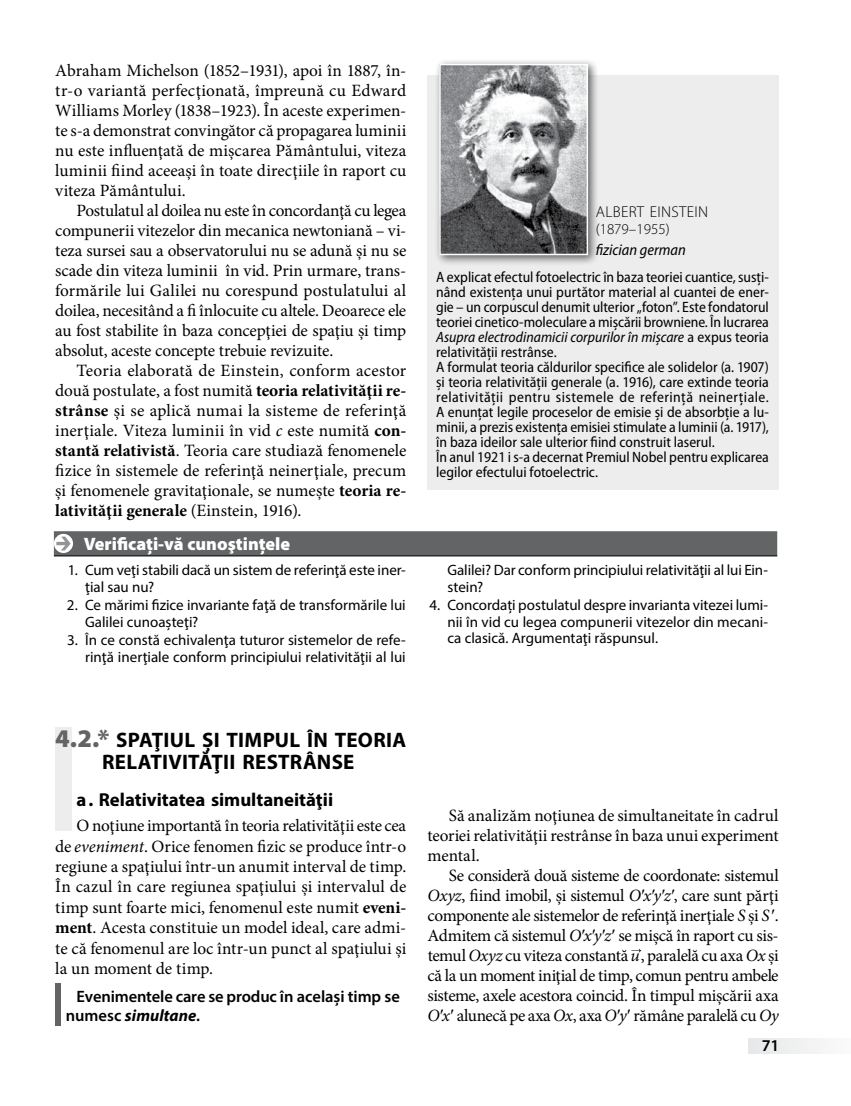
<style>
.page{position:relative;width:851px;height:1106px;background:#fff}
.page>*{position:absolute;margin:0;border:0;box-sizing:border-box;transform-origin:0 0}
.t1{font:700 21px/22.5px "Myriad Pro";letter-spacing:.01em;color:#000;text-align:center}
.t2{font:700 18.75px "Myriad Pro";color:#000}
.t3{font:900 18px "Myriad Pro";color:#fff}
.t4{font:17.25px/20px "Minion Pro";letter-spacing:-.01em;color:#000;text-align:justify}
.t5{font:600 16.5px/19.2px "Myriad Pro";letter-spacing:-.01em;color:#000}
.t6{font:300 15.75px "Myriad Pro";letter-spacing:.02em;color:#000}
.t7{font:italic semi-condensed 15.75px "Myriad Pro";color:#000}
.t8{font:semi-condensed 15px/15px "Myriad Pro";color:#000}
.t9{font:15px/16.5px "Myriad Pro";color:#000}
.t10{font:300 15px "Myriad Pro";color:#000}
.s1{font-weight:700}
.s2{font-style:italic}
.s3{font-weight:900;font-size:25.5px;color:#636466}
.s4{font-weight:700;font-style:italic}
</style>
<div class="page">
<div style="left:748px;top:1038px;width:102px;height:15px;background:#f0f1f1"></div>
<div style="left:55px;top:728px;width:17px;height:103px;background:#ededee"></div>
<div style="left:55px;top:983px;width:6px;height:42px;background:#636466"></div>
<div style="left:427px;top:75px;width:351px;height:415px;background:#ededee"></div>
<div style="left:434px;top:59px;width:165px;height:207px;background:#000;opacity:.6"></div>
<img style="left:442px;top:67px;width:143px;height:185px">
<div style="left:439px;top:64px;width:149px;height:191px;border:2px solid #fff"></div>
<div style="left:54px;top:531px;width:723px;height:25px;background:#636466"></div>
<hr style="left:54px;top:555px;width:723px;height:1px;background:#000">
<svg style="left:54px;top:534px;width:19px;height:19px"></svg>
<svg style="left:56px;top:536px;width:15px;height:14px"></svg>
<svg style="left:631px;top:948px;width:10px;height:4px"></svg>
<p class="t4" style="left:55px;top:61px;width:352px">Abraham Michelson (1852–1931), apoi în 1887, în&shy;tr-o variantă perfecţionată, împreună cu Edward Williams Morley (1838–1923). În aceste experimen&shy;te s-a demonstrat convingător că propagarea luminii nu este influenţată de mişcarea Pământului, viteza luminii fiind aceeaşi în toate direcţiile în raport cu viteza Pământului.</p>
<p class="t4" style="left:55px;top:201px;width:352px;text-indent:21px">Postulatul al doilea nu este în concordanţă cu legea compunerii vitezelor din mecanica newtoniană – vi&shy;teza sursei sau a observatorului nu se adună şi nu se scade din viteza luminii în vid. Prin urmare, trans&shy;formările lui Galilei nu corespund postulatului al doilea, necesitând a fi înlocuite cu altele. Deoarece ele au fost stabilite în baza concepţiei de spaţiu şi timp absolut, aceste concepte trebuie revizuite.</p>
<p class="t4" style="left:55px;top:360px;width:352px;text-indent:21px">Teoria elaborată de Einstein, conform acestor două postulate, a fost numită <span class="s1">teoria relativităţii re&shy;strânse</span> şi se aplică numai la sisteme de referinţă inerţiale. Viteza luminii în vid <span class="s2">c</span> este numită <span class="s1">con&shy;stantă relativistă</span>. Teoria care studiază fenomenele fizice în sistemele de referinţă neinerţiale, precum şi fenomenele gravitaţionale, se numeşte <span class="s1">teoria re&shy;lativităţii generale</span> (Einstein, 1916).</p>
<p class="t3" style="left:84px;top:533px;width:208px">Verificaţi-vă cunoştinţele</p>
<p class="t9" style="left:85px;top:561px;width:322px;text-indent:-17px">1. Cum veţi stabili dacă un sistem de referinţă este iner&shy;ţial sau nu?</p>
<p class="t9" style="left:85px;top:596px;width:322px;text-indent:-18px">2. Ce mărimi fizice invariante faţă de transformările lui<br>Galilei cunoaşteţi?</p>
<p class="t9" style="left:67px;top:632px;width:340px;text-align:right">3. În ce constă echivalenţa tuturor sistemelor de refe&shy;rinţă inerţiale conform principiului relativităţii al lui</p>
<p class="t6" style="left:595px;top:203px;width:114px">ALBERT EINSTEIN</p>
<p class="t10" style="left:595px;top:220px;width:76px">(1879–1955)</p>
<p class="t7" style="left:595px;top:240px;width:92px">fizician german</p>
<p class="t8" style="left:436px;top:269px;width:334px">A explicat efectul fotoelectric în baza teoriei cuantice, susţi&shy;nând existenţa unui purtător material al cuantei de ener&shy;gie – un corpuscul denumit ulterior „foton”. Este fondatorul teoriei cinetico-moleculare a mişcării browniene. În lucrarea <span class="s2">Asupra electrodinamicii corpurilor în mişcare</span> a expus teoria relativităţii restrânse.<br>A formulat teoria căldurilor specifice ale solidelor (a. 1907) şi teoria relativităţii generale (a. 1916), care extinde teoria relativităţii pentru sistemele de referinţă neinerţiale.<br>A enunţat legile proceselor de emisie şi de absorbţie a lu&shy;minii, a prezis existenţa emisiei stimulate a luminii (a. 1917), în baza ideilor sale ulterior fiind construit laserul.<br>În anul 1921 i s-a decernat Premiul Nobel pentru explicarea legilor efectului fotoelectric.</p>
<p class="t9" style="left:447px;top:561px;width:322px">Galilei? Dar conform principiului relativităţii al lui Ein&shy;stein?</p>
<p class="t9" style="left:447px;top:596px;width:322px;text-align:justify;text-indent:-18px">4. Concordați postulatul despre invarianta vitezei lumi&shy;nii în vid cu legea compunerii vitezelor din mecani&shy;ca clasică. Argumentaţi răspunsul.</p>
<p class="t1" style="left:55px;top:727px;width:352px"><span class="s3">4.2.*</span> SPAŢIUL ŞI TIMPUL ÎN TEORIA<br>RELATIVITĂŢII RESTRÂNSE</p>
<p class="t2" style="left:77px;top:788px;width:258px">A. RELATIVITATEA SIMULTANEITĂŢII</p>
<p class="t4" style="left:55px;top:815px;width:352px;line-height:20.4px;text-indent:21px">O noţiune importantă în teoria relativităţii este cea de <span class="s2">eveniment</span>. Orice fenomen fizic se produce într-o regiune a spaţiului într-un anumit interval de timp.<br>În cazul în care regiunea spaţiului şi intervalul de timp sunt foarte mici, fenomenul este numit <span class="s1">eveni&shy;ment</span>. Acesta constituie un model ideal, care admi&shy;te că fenomenul are loc într-un punct al spaţiului şi la un moment de timp.</p>
<p class="t5" style="left:66px;top:986px;width:335px;text-indent:11px">Evenimentele care se produc în acelaşi timp se numesc <span class="s4">simultane</span>.</p>
<p class="t4" style="left:427px;top:806px;width:352px;text-indent:21px">Să analizăm noţiunea de simultaneitate în cadrul teoriei relativităţii restrânse în baza unui experiment mental.</p>
<p class="t4" style="left:427px;top:865px;width:352px;text-indent:21px">Se consideră două sisteme de coordonate: sistemul <span class="s2">Oxyz</span>, fiind imobil, şi sistemul <span class="s2">Oxy z</span> , care sunt părţi componente ale sistemelor de referinţă inerţiale <span class="s2">S</span> şi <span class="s2">S</span> .<br>Admitem că sistemul <span class="s2">Ox y z</span> se mişcă în raport cu sis&shy;temul <span class="s2">Oxyz</span> cu viteza constantă <span class="s2">u</span>, paralelă cu axa <span class="s2">Ox</span> şi că la un moment iniţial de timp, comun pentru ambele sisteme, axele acestora coincid. În timpul mişcării axa <span class="s2">Ox</span> alunecă pe axa <span class="s2">Ox</span>, axa <span class="s2">Oy</span> rămâne paralelă cu <span class="s2">Oy</span></p>
<p class="t5" style="left:761px;top:1035px;width:19px">71</p>
</div>
